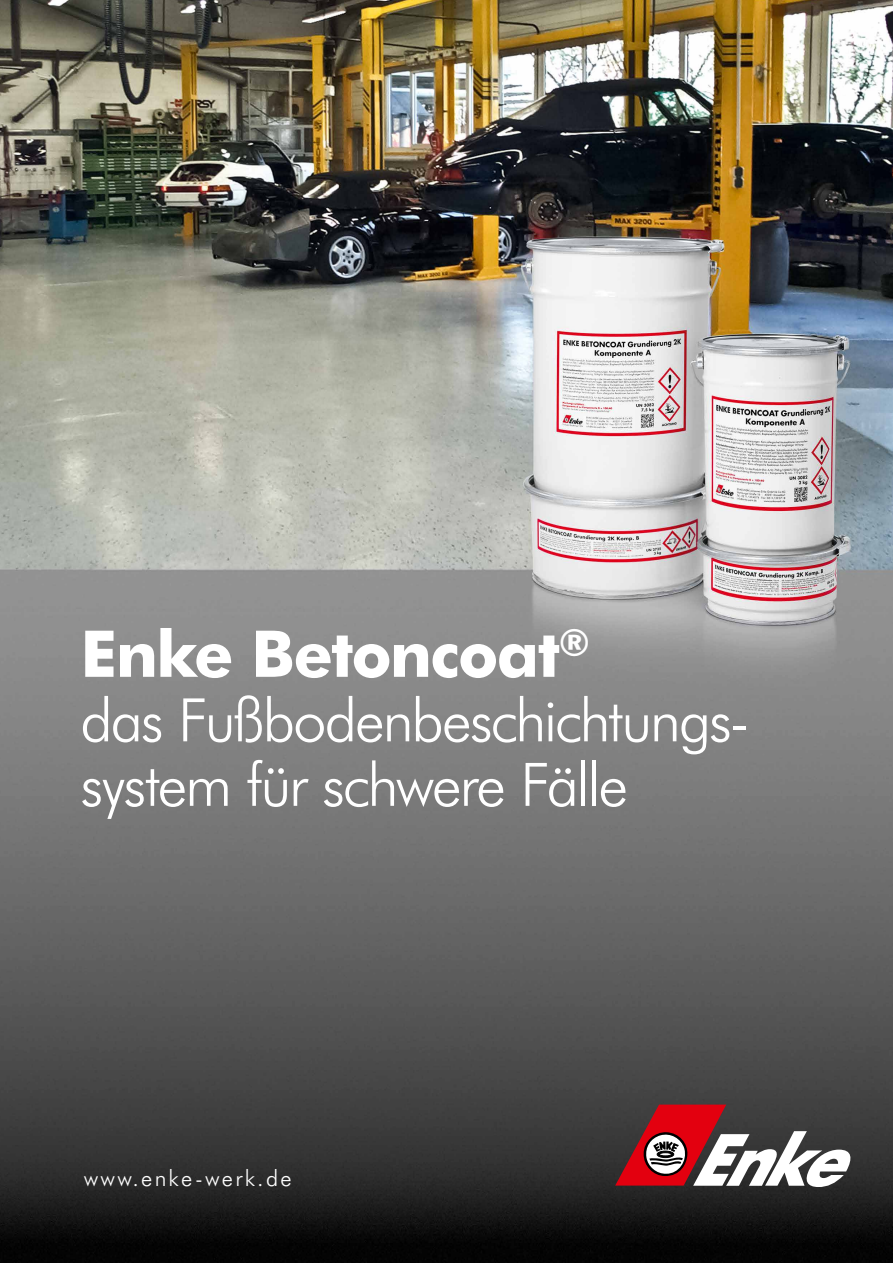
<style>
.page{position:relative;width:893px;height:1263px;background:#fff}
.page>*{position:absolute;margin:0;border:0;box-sizing:border-box;transform-origin:0 0}
.t1{font:700 64.5px "Futura BT";letter-spacing:-.025em;color:#fff}
.t2{font:300 60px/64.5px "Futura BT";letter-spacing:-.04em;color:#fff}
.t3{font:300 22.5px "Futura BT";letter-spacing:.1em;color:#fff}
</style>
<div class="page">
<img style="left:0;top:0;width:893px;height:1263px">
<svg style="left:615px;top:1104px;width:235px;height:83px"></svg>
<p class="t1" style="left:80px;top:614px;width:511px">Enke Betoncoat<sup>®</sup></p>
<p class="t2" style="left:80px;top:687px;width:671px">das Fußbodenbeschichtungs&shy;system für schwere Fälle</p>
<p class="t3" style="left:84px;top:1164px;width:209px">www.enke-werk.de</p>
</div>
